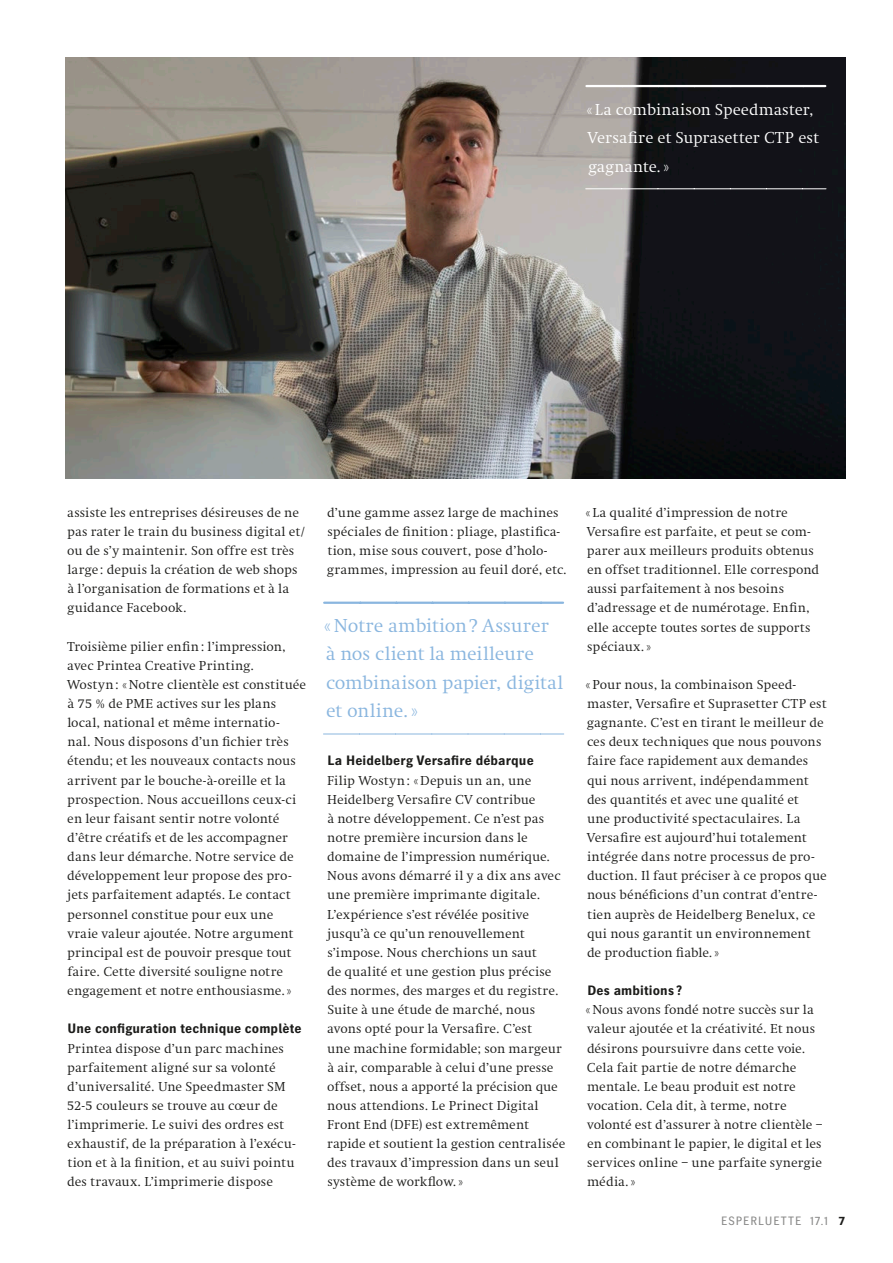
<style>
.page{position:relative;width:893px;height:1263px;background:#fff}
.page>*{position:absolute;margin:0;border:0;box-sizing:border-box;transform-origin:0 0}
.streamer{font:19.5px/28.5px "Heidelberg Antiqua ML";letter-spacing:-.005em;color:#8ab6df}
.streamer-2{font:16.5px/28.5px "Heidelberg Antiqua ML";color:#fff}
.body_schreef{font:13.5px/19.2px "Heidelberg Antiqua ML";letter-spacing:.005em;color:#1c1c1a}
.tussenkop{font:700 13.5px "Heidelberg Gothic Ml";letter-spacing:.01em;color:#1c1c1a}
.t1{font:12px "Heidelberg Gothic Ml";letter-spacing:.075em;color:#878786}
.s1{font-weight:700;color:#1c1c1a}
</style>
<div class="page">
<img style="left:66px;top:57px;width:779px;height:421px">
<svg style="left:324px;top:602px;width:239px;height:2px"></svg>
<svg style="left:323px;top:734px;width:241px;height:1px"></svg>
<svg style="left:586px;top:85px;width:239px;height:2px"></svg>
<svg style="left:586px;top:189px;width:240px;height:1px"></svg>
<p class="streamer-2" style="left:586px;top:95px;width:234px">«La combinaison Speedmaster,<br>Versafire et Suprasetter CTP est gagnante.»</p>
<p class="body_schreef" style="left:67px;top:503px;width:240px">assiste les entreprises désireuses de ne pas rater le train du business digital et/ ou de s’y maintenir. Son offre est très large: depuis la création de web shops à l’organisation de formations et à la guidance Facebook.</p>
<p class="body_schreef" style="left:67px;top:637px;width:241px">Troisième pilier enfin: l’impression, avec Printea Creative Printing.<br>Wostyn: «Notre clientèle est constituée à 75 % de PME actives sur les plans local, national et même internatio-<br>nal. Nous disposons d’un fichier très étendu; et les nouveaux contacts nous arrivent par le bouche-à-oreille et la prospection. Nous accueillons ceux-ci en leur faisant sentir notre volonté d’être créatifs et de les accompagner dans leur démarche. Notre service de développement leur propose des pro&shy;jets parfaitement adaptés. Le contact personnel constitue pour eux une vraie valeur ajoutée. Notre argument principal est de pouvoir presque tout faire. Cette diversité souligne notre engagement et notre enthousiasme.»</p>
<p class="tussenkop" style="left:68px;top:1021px;width:236px">Une configuration technique complète</p>
<p class="body_schreef" style="left:67px;top:1038px;width:230px">Printea dispose d’un parc machines parfaitement aligné sur sa volonté d’universalité. Une Speedmaster SM 52-5 couleurs se trouve au cœur de l’imprimerie. Le suivi des ordres est exhaustif, de la préparation à l’exécu&shy;tion et à la finition, et au suivi pointu des travaux. L’imprimerie dispose</p>
<p class="body_schreef" style="left:327px;top:503px;width:242px">d’une gamme assez large de machines spéciales de finition: pliage, plastifica&shy;tion, mise sous couvert, pose d’holo&shy;grammes, impression au feuil doré, etc.</p>
<p class="streamer" style="left:324px;top:611px;width:241px">«Notre ambition? Assurer à nos client la meilleure combinaison papier, digital et online.»</p>
<p class="tussenkop" style="left:328px;top:753px;width:208px">La Heidelberg Versafire débarque</p>
<p class="body_schreef" style="left:327px;top:771px;width:240px">Filip Wostyn: «Depuis un an, une Heidelberg Versafire CV contribue<br>à notre développement. Ce n’est pas notre première incursion dans le domaine de l’impression numérique.<br>Nous avons démarré il y a dix ans avec une première imprimante digitale.<br>L’expérience s’est révélée positive jusqu’à ce qu’un renouvellement s’impose. Nous cherchions un saut<br>de qualité et une gestion plus précise des normes, des marges et du registre.<br>Suite à une étude de marché, nous avons opté pour la Versafire. C’est<br>une machine formidable; son margeur à air, comparable à celui d’une presse offset, nous a apporté la précision que nous attendions. Le Prinect Digital Front End (DFE) est extremêment rapide et soutient la gestion centralisée des travaux d’impression dans un seul système de workflow.»</p>
<p class="body_schreef" style="left:586px;top:503px;width:235px">«La qualité d’impression de notre Versafire est parfaite, et peut se com&shy;parer aux meilleurs produits obtenus en offset traditionnel. Elle correspond aussi parfaitement à nos besoins d’adressage et de numérotage. Enfin, elle accepte toutes sortes de supports spéciaux.»</p>
<p class="body_schreef" style="left:586px;top:675px;width:243px">«Pour nous, la combinaison Speed&shy;master, Versafire et Suprasetter CTP est gagnante. C’est en tirant le meilleur de ces deux techniques que nous pouvons faire face rapidement aux demandes qui nous arrivent, indépendamment des quantités et avec une qualité et<br>une productivité spectaculaires. La Versafire est aujourd’hui totalement intégrée dans notre processus de pro&shy;duction. Il faut préciser à ce propos que nous bénéficions d’un contrat d’entre&shy;tien auprès de Heidelberg Benelux, ce qui nous garantit un environnement<br>de production fiable.»</p>
<p class="tussenkop" style="left:587px;top:983px;width:96px">Des ambitions?</p>
<p class="body_schreef" style="left:586px;top:1000px;width:238px">«Nous avons fondé notre succès sur la valeur ajoutée et la créativité. Et nous désirons poursuivre dans cette voie.<br>Cela fait partie de notre démarche mentale. Le beau produit est notre vocation. Cela dit, à terme, notre volonté est d’assurer à notre clientèle – en combinant le papier, le digital et les services online – une parfaite synergie média.»</p>
<p class="t1" style="left:721px;top:1214px;width:125px">ESPERLUETTE 17.1 <span class="s1">7</span></p>
</div>
